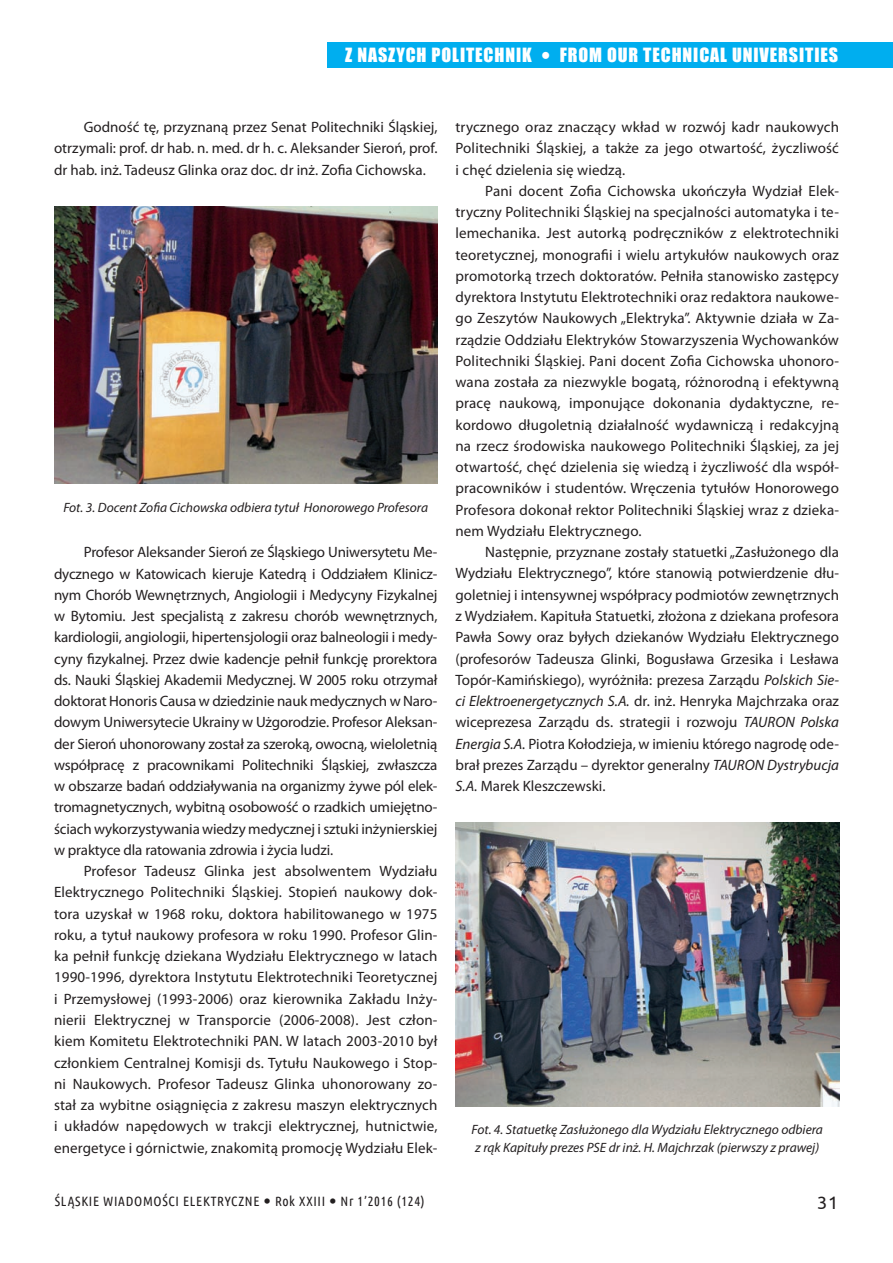
<style>
.page{position:relative;width:893px;height:1263px;background:#fff}
.page>*{position:absolute;margin:0;border:0;box-sizing:border-box;transform-origin:0 0}
.t1{font:18px "Impact";letter-spacing:.05em;color:#fff}
.t2{font:18px "Ubuntu";color:#231f20}
.t3{font:15px/21.3px "Myriad Pro";letter-spacing:.005em;color:#231f20;text-align:justify}
.t4{font:italic 13.5px/18px "Myriad Pro";color:#231f20}
.t5{font:13.5px "Ubuntu Condensed";letter-spacing:.05em;color:#231f20}
.s1{font-style:italic}
</style>
<div class="page">
<div style="left:327px;top:42px;width:566px;height:26px;background:#00aeef"></div>
<img style="left:54px;top:206px;width:383px;height:278px">
<img style="left:455px;top:822px;width:385px;height:285px">
<p class="t1" style="left:345px;top:41px;width:188px">Z NASZYCH POLITECHNIK</p>
<p class="t1" style="left:560px;top:41px;width:280px">FROM OUR TECHNICAL UNIVERSITIES</p>
<p class="t3" style="left:54px;top:116px;width:385px;text-indent:30px">Godność tę, przyznaną przez Senat Politechniki Śląskiej, otrzymali: prof. dr hab. n. med. dr h. c. Aleksander Sieroń, prof. dr hab. inż. Tadeusz Glinka oraz doc. dr inż. Zofia Cichowska.</p>
<p class="t3" style="left:455px;top:116px;width:385px">trycznego oraz znaczący wkład w rozwój kadr naukowych Politechniki Śląskiej, a także za jego otwartość, życzliwość i chęć dzielenia się wiedzą.</p>
<p class="t3" style="left:455px;top:180px;width:385px;text-indent:30px">Pani docent Zofia Cichowska ukończyła Wydział Elek&shy;tryczny Politechniki Śląskiej na specjalności automatyka i te&shy;lemechanika. Jest autorką podręczników z elektrotechniki teoretycznej, monografii i wielu artykułów naukowych oraz promotorką trzech doktoratów. Pełniła stanowisko zastępcy dyrektora Instytutu Elektrotechniki oraz redaktora naukowe&shy;go Zeszytów Naukowych „Elektryka”. Aktywnie działa w Za&shy;rządzie Oddziału Elektryków Stowarzyszenia Wychowanków Politechniki Śląskiej. Pani docent Zofia Cichowska uhonoro&shy;wana została za niezwykle bogatą, różnorodną i efektywną pracę naukową, imponujące dokonania dydaktyczne, re&shy;kordowo długoletnią działalność wydawniczą i redakcyjną na rzecz środowiska naukowego Politechniki Śląskiej, za jej otwartość, chęć dzielenia się wiedzą i życzliwość dla współ&shy;pracowników i studentów. Wręczenia tytułów Honorowego Profesora dokonał rektor Politechniki Śląskiej wraz z dzieka&shy;nem Wydziału Elektrycznego.</p>
<p class="t3" style="left:455px;top:541px;width:385px;text-indent:30px">Następnie, przyznane zostały statuetki „Zasłużonego dla Wydziału Elektrycznego”, które stanowią potwierdzenie dłu&shy;goletniej i intensywnej współpracy podmiotów zewnętrznych z Wydziałem. Kapituła Statuetki, złożona z dziekana profesora Pawła Sowy oraz byłych dziekanów Wydziału Elektrycznego (profesorów Tadeusza Glinki, Bogusława Grzesika i Lesława Topór-Kamińskiego), wyróżniła: prezesa Zarządu <span class="s1">Polskich Sie&shy;ci Elektroenergetycznych S.A.</span> dr. inż. Henryka Majchrzaka oraz wiceprezesa Zarządu ds. strategii i rozwoju <span class="s1">TAURON Polska Energia S.A.</span> Piotra Kołodzieja, w imieniu którego nagrodę ode&shy;brał prezes Zarządu – dyrektor generalny <span class="s1">TAURON Dystrybucja S.A.</span> Marek Kleszczewski.</p>
<p class="t4" style="left:63px;top:498px;width:366px">Fot. 3. Docent Zofia Cichowska odbiera tytuł Honorowego Profesora</p>
<p class="t3" style="left:54px;top:541px;width:385px;text-indent:30px">Profesor Aleksander Sieroń ze Śląskiego Uniwersytetu Me&shy;dycznego w Katowicach kieruje Katedrą i Oddziałem Klinicz&shy;nym Chorób Wewnętrznych, Angiologii i Medycyny Fizykalnej w Bytomiu. Jest specjalistą z zakresu chorób wewnętrznych, kardiologii, angiologii, hipertensjologii oraz balneologii i medy&shy;cyny fizykalnej. Przez dwie kadencje pełnił funkcję prorektora ds. Nauki Śląskiej Akademii Medycznej. W 2005 roku otrzymał doktorat Honoris Causa w dziedzinie nauk medycznych w Naro&shy;dowym Uniwersytecie Ukrainy w Użgorodzie. Profesor Aleksan&shy;der Sieroń uhonorowany został za szeroką, owocną, wieloletnią współpracę z pracownikami Politechniki Śląskiej, zwłaszcza w obszarze badań oddziaływania na organizmy żywe pól elek&shy;tromagnetycznych, wybitną osobowość o rzadkich umiejętno&shy;ściach wykorzystywania wiedzy medycznej i sztuki inżynierskiej w praktyce dla ratowania zdrowia i życia ludzi.</p>
<p class="t3" style="left:54px;top:860px;width:385px;text-indent:30px">Profesor Tadeusz Glinka jest absolwentem Wydziału Elektrycznego Politechniki Śląskiej. Stopień naukowy dok&shy;tora uzyskał w 1968 roku, doktora habilitowanego w 1975 roku, a tytuł naukowy profesora w roku 1990. Profesor Glin&shy;ka pełnił funkcję dziekana Wydziału Elektrycznego w latach 1990-1996, dyrektora Instytutu Elektrotechniki Teoretycznej i Przemysłowej (1993-2006) oraz kierownika Zakładu Inży&shy;nierii Elektrycznej w Transporcie (2006-2008). Jest człon&shy;kiem Komitetu Elektrotechniki PAN. W latach 2003-2010 był członkiem Centralnej Komisji ds. Tytułu Naukowego i Stop&shy;ni Naukowych. Profesor Tadeusz Glinka uhonorowany zo&shy;stał za wybitne osiągnięcia z zakresu maszyn elektrycznych i układów napędowych w trakcji elektrycznej, hutnictwie, energetyce i górnictwie, znakomitą promocję Wydziału Elek-</p>
<p class="t4" style="left:471px;top:1120px;width:353px">Fot. 4. Statuetkę Zasłużonego dla Wydziału Elektrycznego odbiera z rąk Kapituły prezes PSE dr inż. H. Majchrzak (pierwszy z prawej)</p>
<p class="t5" style="left:55px;top:1192px;width:371px">ŚLĄSKIE WIADOMOŚCI ELEKTRYCZNE Rok XXIII Nr 1’2016 (124)</p>
<p class="t2" style="left:817px;top:1192px;width:23px">31</p>
</div>
